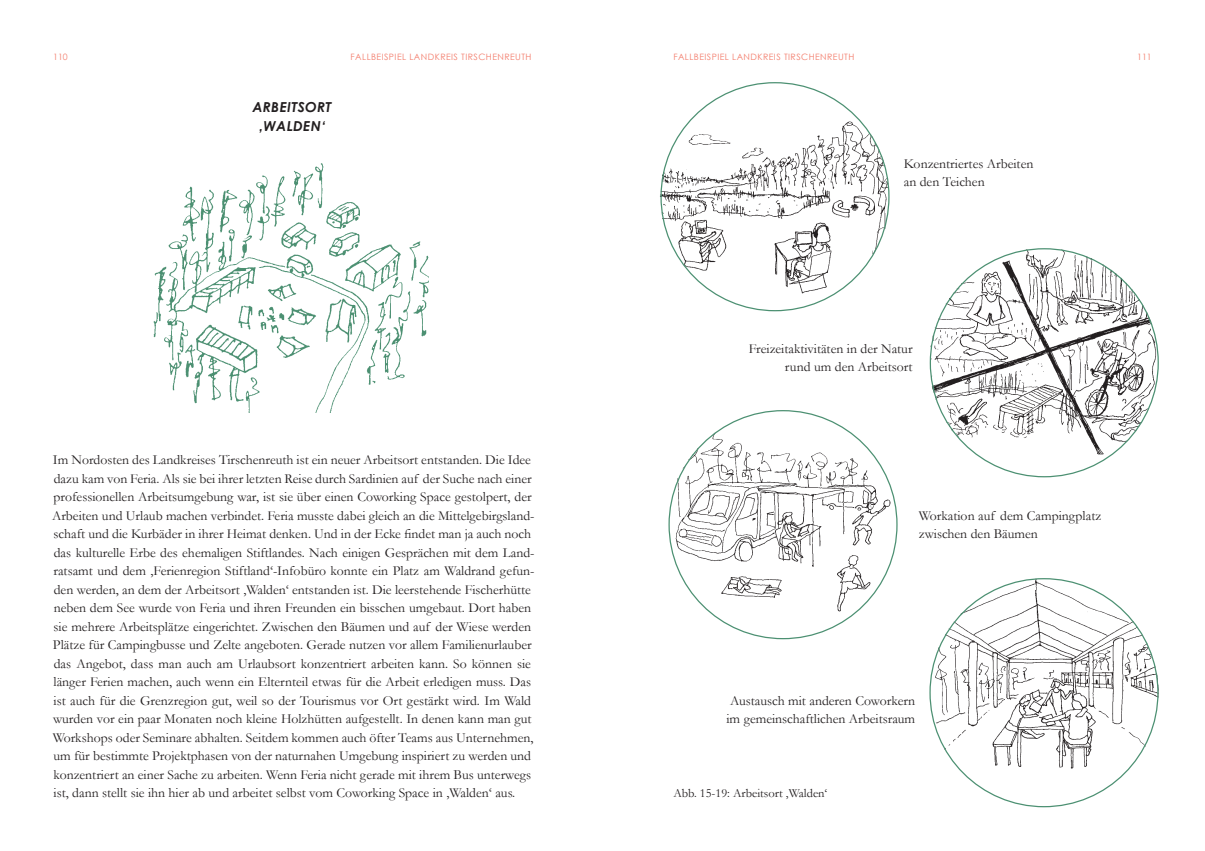
<style>
.page{position:relative;width:1205px;height:851px;background:#fff}
.page>*{position:absolute;margin:0;border:0;box-sizing:border-box;transform-origin:0 0}
.t1{font:13.75px/18.5px "Garamond";color:#231f20}
.t2{font:italic 700 13.75px/18.5px "Century Gothic";letter-spacing:.03em;color:#231f20;text-align:center}
.t3{font:12.5px "Garamond";color:#231f20}
.t4{font:8.75px "Century Gothic";letter-spacing:.05em;color:#f37c6b}
</style>
<div class="page">
<img style="left:154px;top:163px;width:274px;height:249px">
<img style="left:670px;top:410px;width:221px;height:230px">
<img style="left:931px;top:578px;width:228px;height:230px">
<img style="left:929px;top:248px;width:230px;height:230px">
<img style="left:662px;top:82px;width:228px;height:230px">
<p class="t4" style="left:53px;top:50px;width:16px">110</p>
<p class="t4" style="left:351px;top:50px;width:182px">FALLBEISPIEL LANDKREIS TIRSCHENREUTH</p>
<p class="t4" style="left:673px;top:50px;width:182px">FALLBEISPIEL LANDKREIS TIRSCHENREUTH</p>
<p class="t4" style="left:1137px;top:50px;width:16px">111</p>
<p class="t2" style="left:252px;top:97px;width:81px">ARBEITSORT ‚WALDEN‘</p>
<p class="t1" style="left:52px;top:450px;width:484px">Im Nordosten des Landkreises Tirschenreuth ist ein neuer Arbeitsort entstanden. Die Idee dazu kam von Feria. Als sie bei ihrer letzten Reise durch Sardinien auf der Suche nach einer professionellen Arbeitsumgebung war, ist sie über einen Coworking Space gestolpert, der Arbeiten und Urlaub machen verbindet. Feria musste dabei gleich an die Mittelgebirgsland&shy;schaft und die Kurbäder in ihrer Heimat denken. Und in der Ecke findet man ja auch noch das kulturelle Erbe des ehemaligen Stiftlandes. Nach einigen Gesprächen mit dem Land&shy;ratsamt und dem ‚Ferienregion Stiftland‘-Infobüro konnte ein Platz am Waldrand gefun&shy;den werden, an dem der Arbeitsort ‚Walden‘ entstanden ist. Die leerstehende Fischerhütte neben dem See wurde von Feria und ihren Freunden ein bisschen umgebaut. Dort haben sie mehrere Arbeitsplätze eingerichtet. Zwischen den Bäumen und auf der Wiese werden Plätze für Campingbusse und Zelte angeboten. Gerade nutzen vor allem Familienurlauber das Angebot, dass man auch am Urlaubsort konzentriert arbeiten kann. So können sie länger Ferien machen, auch wenn ein Elternteil etwas für die Arbeit erledigen muss. Das ist auch für die Grenzregion gut, weil so der Tourismus vor Ort gestärkt wird. Im Wald wurden vor ein paar Monaten noch kleine Holzhütten aufgestellt. In denen kann man gut Workshops oder Seminare abhalten. Seitdem kommen auch öfter Teams aus Unternehmen, um für bestimmte Projektphasen von der naturnahen Umgebung inspiriert zu werden und konzentriert an einer Sache zu arbeiten. Wenn Feria nicht gerade mit ihrem Bus unterwegs ist, dann stellt sie ihn hier ab und arbeitet selbst vom Coworking Space in ‚Walden‘ aus.</p>
<p class="t1" style="left:904px;top:154px;width:131px">Konzentriertes Arbeiten an den Teichen</p>
<p class="t1" style="left:749px;top:339px;width:165px;text-align:right">Freizeitaktivitäten in der Natur rund um den Arbeitsort</p>
<p class="t1" style="left:919px;top:505px;width:184px">Workation auf dem Campingplatz zwischen den Bäumen</p>
<p class="t1" style="left:726px;top:690px;width:190px">Austausch mit anderen Coworkern im gemeinschaftlichen Arbeitsraum</p>
<p class="t3" style="left:673px;top:784px;width:155px">Abb. 15-19: Arbeitsort ‚Walden‘</p>
</div>
